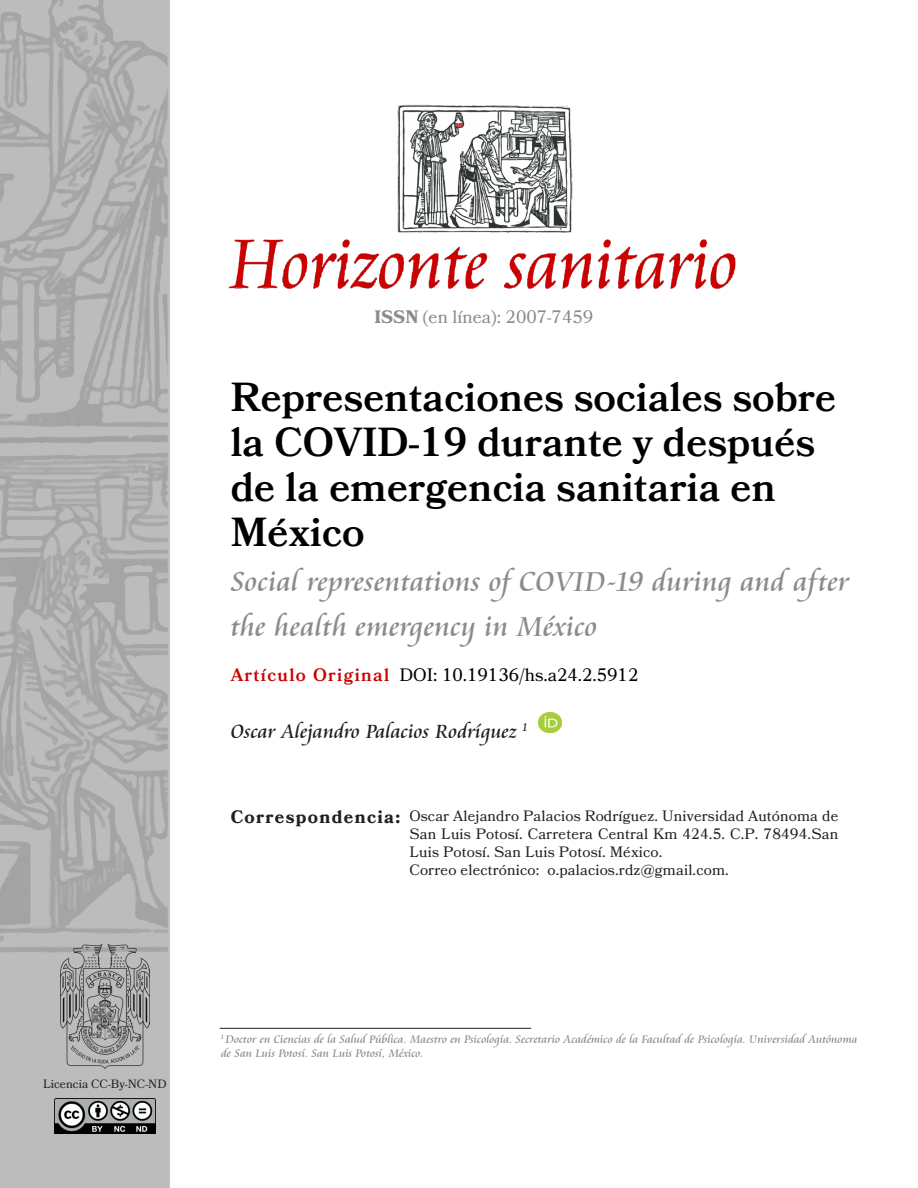
<style>
.page{position:relative;width:918px;height:1188px;background:#fff}
.page>*{position:absolute;margin:0;border:0;box-sizing:border-box;transform-origin:0 0}
.t1{font:600 40.5px/45px "Bookmania";letter-spacing:.005em;color:#000}
.t2{font:30px/45px "Cataneo BT";letter-spacing:.005em;color:#8a8b8a}
.t3{font:21px "Cataneo BT";color:#231f20}
.t4{font:18px "Bookmania";color:#000}
.t5{font:18px "Bookmania";color:#8a8b8a}
.t6{font:700 18px "Bookmania";letter-spacing:.075em;color:#231f20}
.t7{font:15px/18px "Bookmania";letter-spacing:.01em;color:#231f20;text-align:justify}
.t8{font:12px/14.4px "Cataneo BT";color:#8a8b8a}
.t9{font:12px "Bookmania";color:#231f20}
.s1{font-weight:700}
.s2{font-weight:600;color:#cb0000}
</style>
<div class="page">
<img style="left:0;top:0;width:562px;height:1188px">
<hr style="left:220px;top:1028px;width:311px;height:1px;background:#231f20">
<img style="left:221px;top:97px;width:515px;height:204px">
<img style="left:60px;top:944px;width:89px;height:125px">
<img style="left:55px;top:1098px;width:100px;height:36px">
<img style="left:539px;top:712px;width:22px;height:21px">
<p class="t5" style="left:374px;top:306px;width:220px"><span class="s1">ISSN</span> (en línea): 2007-7459</p>
<p class="t1" style="left:231px;top:375px;width:607px">Representaciones sociales sobre la COVID-19 durante y después de la emergencia sanitaria en<br>México</p>
<p class="t2" style="left:231px;top:560px;width:620px">Social representations ofCOVID-19 during and after the health emergency in México</p>
<p class="t4" style="left:231px;top:664px;width:409px"><span class="s2">Artículo Original</span> DOI: 10.19136/hs.a24.2.5912</p>
<p class="t3" style="left:231px;top:718px;width:298px">Oscar Alejandro Palacios Rodríguez <sup>1</sup></p>
<p class="t6" style="left:231px;top:807px;width:171px">Correspondencia:</p>
<p class="t7" style="left:409px;top:807px;width:430px">Oscar Alejandro Palacios Rodríguez. Universidad Autónoma de San Luis Potosí. Carretera Central Km 424.5. C.P. 78494.San Luis Potosí. San Luis Potosí. México.</p>
<p class="t7" style="left:409px;top:861px;width:321px">Correo electrónico: o.palacios.rdz@gmail.com.</p>
<p class="t9" style="left:43px;top:1077px;width:125px">Licencia CC-By-NC-ND</p>
<p class="t8" style="left:221px;top:1032px;width:638px"><sup>1</sup> Doctor en Ciencias de la Salud Pública. Maestro en Psicología. Secretario Académico de la Facultad de Psicología. Universidad Autónoma de San Luis Potosí. San Luis Potosí, México.</p>
</div>
